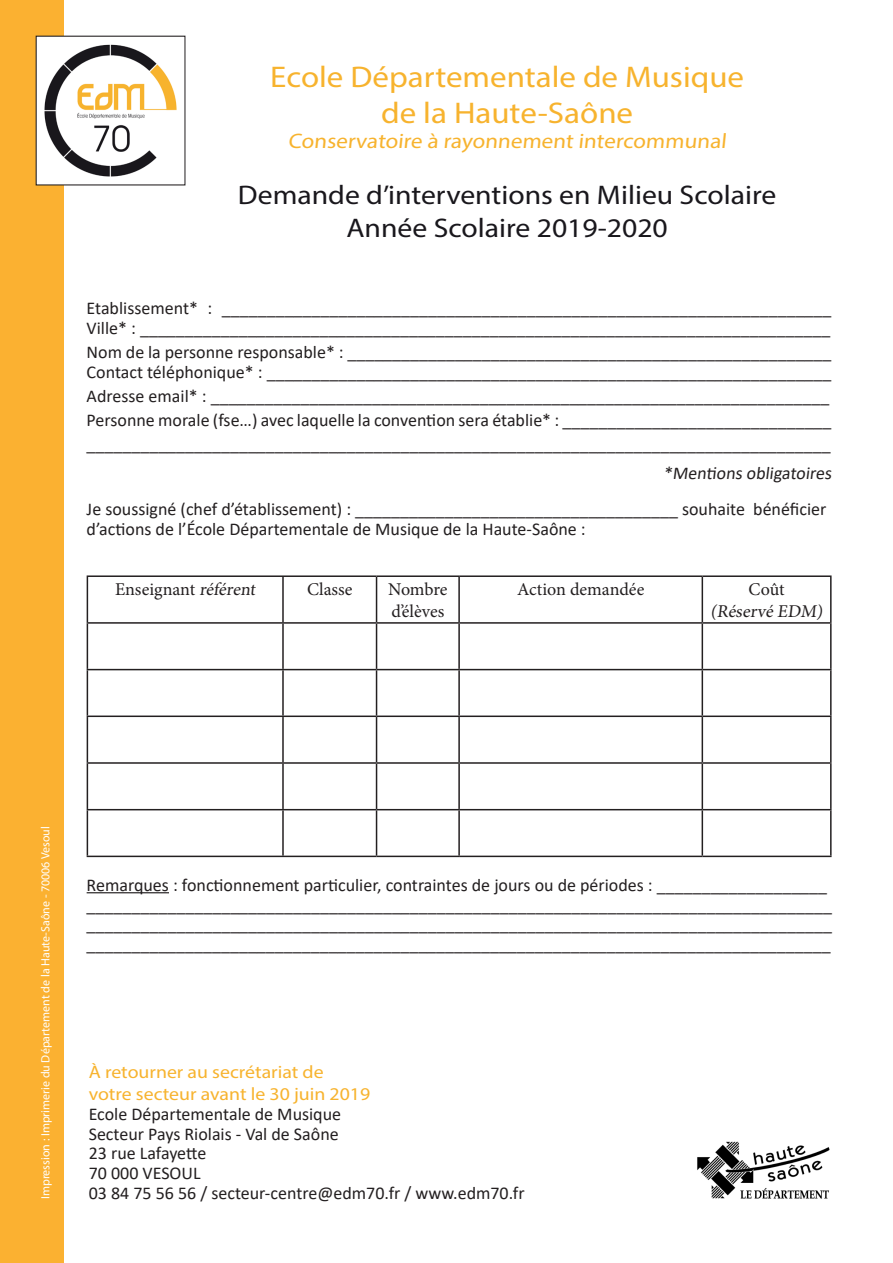
<style>
.page{position:relative;width:893px;height:1263px;background:#fff}
.page>*{position:absolute;margin:0;border:0;box-sizing:border-box;transform-origin:0 0}
.t1{font:30px "Myriad Pro";color:#f7b32e;scale:1.1 1}
.t2{font:27px "Myriad Pro";color:#19171c;scale:1.1 1}
.t3{font:21px "Myriad Pro";color:#f7b32e;scale:1.1 1}
.t4{font:18px/19.8px "Calibri";color:#231f20}
.t5{font:18px/21.6px "Minion Pro";letter-spacing:-.005em;color:#231f20}
.t6{font:18px "Myriad Pro";color:#f7b32e;scale:1.1 1}
.t7{font:12px "Myriad Pro";color:#fff}
</style>
<div class="page">
<div style="left:0;top:0;width:64px;height:1263px;background:#fbb131"></div>
<img style="left:38px;top:38px;width:139px;height:145px">
<img style="left:697px;top:1141px;width:133px;height:58px">
<hr style="left:87px;top:892px;width:82px;height:1px;background:#231f20">
<hr style="left:87px;top:575px;width:196px;height:2px;background:#231f20">
<hr style="left:87px;top:577px;width:1px;height:45px;background:#231f20">
<hr style="left:283px;top:575px;width:94px;height:2px;background:#231f20">
<hr style="left:282px;top:577px;width:2px;height:45px;background:#231f20">
<hr style="left:377px;top:575px;width:82px;height:2px;background:#231f20">
<hr style="left:376px;top:577px;width:1px;height:45px;background:#231f20">
<hr style="left:459px;top:575px;width:243px;height:2px;background:#231f20">
<hr style="left:458px;top:577px;width:2px;height:45px;background:#231f20">
<hr style="left:702px;top:575px;width:130px;height:2px;background:#231f20">
<hr style="left:702px;top:577px;width:1px;height:45px;background:#231f20">
<hr style="left:830px;top:577px;width:2px;height:45px;background:#231f20">
<hr style="left:87px;top:622px;width:196px;height:2px;background:#231f20">
<hr style="left:87px;top:624px;width:1px;height:45px;background:#231f20">
<hr style="left:283px;top:622px;width:94px;height:2px;background:#231f20">
<hr style="left:282px;top:624px;width:2px;height:45px;background:#231f20">
<hr style="left:377px;top:622px;width:82px;height:2px;background:#231f20">
<hr style="left:376px;top:624px;width:1px;height:45px;background:#231f20">
<hr style="left:459px;top:622px;width:243px;height:2px;background:#231f20">
<hr style="left:458px;top:624px;width:2px;height:45px;background:#231f20">
<hr style="left:702px;top:622px;width:130px;height:2px;background:#231f20">
<hr style="left:702px;top:624px;width:1px;height:45px;background:#231f20">
<hr style="left:830px;top:624px;width:2px;height:45px;background:#231f20">
<hr style="left:87px;top:669px;width:196px;height:1px;background:#231f20">
<hr style="left:87px;top:670px;width:1px;height:45px;background:#231f20">
<hr style="left:283px;top:669px;width:94px;height:1px;background:#231f20">
<hr style="left:282px;top:670px;width:2px;height:45px;background:#231f20">
<hr style="left:377px;top:669px;width:82px;height:1px;background:#231f20">
<hr style="left:376px;top:670px;width:1px;height:45px;background:#231f20">
<hr style="left:459px;top:669px;width:243px;height:1px;background:#231f20">
<hr style="left:458px;top:670px;width:2px;height:45px;background:#231f20">
<hr style="left:702px;top:669px;width:130px;height:1px;background:#231f20">
<hr style="left:702px;top:670px;width:1px;height:45px;background:#231f20">
<hr style="left:830px;top:670px;width:2px;height:45px;background:#231f20">
<hr style="left:87px;top:715px;width:196px;height:2px;background:#231f20">
<hr style="left:87px;top:717px;width:1px;height:45px;background:#231f20">
<hr style="left:283px;top:715px;width:94px;height:2px;background:#231f20">
<hr style="left:282px;top:717px;width:2px;height:45px;background:#231f20">
<hr style="left:377px;top:715px;width:82px;height:2px;background:#231f20">
<hr style="left:376px;top:717px;width:1px;height:45px;background:#231f20">
<hr style="left:459px;top:715px;width:243px;height:2px;background:#231f20">
<hr style="left:458px;top:717px;width:2px;height:45px;background:#231f20">
<hr style="left:702px;top:715px;width:130px;height:2px;background:#231f20">
<hr style="left:702px;top:717px;width:1px;height:45px;background:#231f20">
<hr style="left:830px;top:717px;width:2px;height:45px;background:#231f20">
<hr style="left:87px;top:762px;width:196px;height:2px;background:#231f20">
<hr style="left:87px;top:764px;width:1px;height:45px;background:#231f20">
<hr style="left:283px;top:762px;width:94px;height:2px;background:#231f20">
<hr style="left:282px;top:764px;width:2px;height:45px;background:#231f20">
<hr style="left:377px;top:762px;width:82px;height:2px;background:#231f20">
<hr style="left:376px;top:764px;width:1px;height:45px;background:#231f20">
<hr style="left:459px;top:762px;width:243px;height:2px;background:#231f20">
<hr style="left:458px;top:764px;width:2px;height:45px;background:#231f20">
<hr style="left:702px;top:762px;width:130px;height:2px;background:#231f20">
<hr style="left:702px;top:764px;width:1px;height:45px;background:#231f20">
<hr style="left:830px;top:764px;width:2px;height:45px;background:#231f20">
<hr style="left:87px;top:809px;width:196px;height:1px;background:#231f20">
<hr style="left:87px;top:810px;width:1px;height:46px;background:#231f20">
<hr style="left:283px;top:809px;width:94px;height:1px;background:#231f20">
<hr style="left:282px;top:810px;width:2px;height:46px;background:#231f20">
<hr style="left:377px;top:809px;width:82px;height:1px;background:#231f20">
<hr style="left:376px;top:810px;width:1px;height:46px;background:#231f20">
<hr style="left:459px;top:809px;width:243px;height:1px;background:#231f20">
<hr style="left:458px;top:810px;width:2px;height:46px;background:#231f20">
<hr style="left:702px;top:809px;width:130px;height:1px;background:#231f20">
<hr style="left:702px;top:810px;width:1px;height:46px;background:#231f20">
<hr style="left:830px;top:810px;width:2px;height:46px;background:#231f20">
<hr style="left:87px;top:856px;width:196px;height:1px;background:#231f20">
<hr style="left:283px;top:856px;width:94px;height:1px;background:#231f20">
<hr style="left:377px;top:856px;width:82px;height:1px;background:#231f20">
<hr style="left:459px;top:856px;width:243px;height:1px;background:#231f20">
<hr style="left:702px;top:856px;width:130px;height:1px;background:#231f20">
<p class="t1" style="left:270px;top:59px;width:432px">Ecole Départementale de Musique</p>
<p class="t1" style="left:381px;top:95px;width:231px">de la Haute-Saône</p>
<p class="t3" style="left:288px;top:128px;width:402px">Conservatoire à rayonnement intercommunal</p>
<p class="t2" style="left:238px;top:178px;width:491px">Demande d’interventions en Milieu Scolaire</p>
<p class="t2" style="left:347px;top:211px;width:294px">Année Scolaire 2019-2020</p>
<p class="t4" style="left:87px;top:298px;width:746px">Etablissement* : ____________________________________________________________________<br>Ville* : _____________________________________________________________________________</p>
<p class="t4" style="left:87px;top:342px;width:746px">Nom de la personne responsable* : ______________________________________________________<br>Contact téléphonique* : _______________________________________________________________</p>
<p class="t4" style="left:87px;top:386px;width:744px">Adresse email* : _____________________________________________________________________</p>
<p class="t4" style="left:87px;top:410px;width:746px">Personne morale (fse…) avec laquelle la convention sera établie* : ______________________________</p>
<p class="t4" style="left:87px;top:434px;width:746px">___________________________________________________________________________________</p>
<p class="t4" style="left:664px;top:463px;width:172px">*Mentions obligatoires</p>
<p class="t4" style="left:87px;top:498px;width:741px">Je soussigné (chef d’établissement) : ____________________________________ souhaite bénéficier d’actions de l’École Départementale de Musique de la Haute-Saône :</p>
<p class="t5" style="left:115px;top:579px;width:145px">Enseignant référent</p>
<p class="t5" style="left:307px;top:579px;width:47px">Classe</p>
<p class="t5" style="left:388px;top:579px;width:61px">Nombre d’élèves</p>
<p class="t5" style="left:517px;top:579px;width:129px">Action demandée</p>
<p class="t5" style="left:748px;top:579px;width:38px">Coût</p>
<p class="t5" style="left:710px;top:600px;width:117px">(Réservé EDM)</p>
<p class="t7" style="left:38px;top:1199px;width:374px;rotate:-90deg">Impression : Imprimerie du Département de la Haute-Saône - 70006 Vesoul</p>
<p class="t4" style="left:87px;top:874px;width:742px">Remarques : fonctionnement particulier, contraintes de jours ou de périodes : ___________________</p>
<p class="t4" style="left:87px;top:894px;width:747px;text-align:justify">___________________________________________________________________________________ ___________________________________________________________________________________ ___________________________________________________________________________________</p>
<p class="t6" style="left:89px;top:1061px;width:215px">À retourner au secrétariat de</p>
<p class="t6" style="left:89px;top:1083px;width:257px">votre secteur avant le 30 juin 2019</p>
<p class="t4" style="left:89px;top:1103px;width:254px">Ecole Départementale de Musique</p>
<p class="t4" style="left:89px;top:1123px;width:251px">Secteur Pays Riolais - Val de Saône</p>
<p class="t4" style="left:89px;top:1143px;width:119px">23 rue Lafayette</p>
<p class="t4" style="left:89px;top:1163px;width:113px">70 000 VESOUL</p>
<p class="t4" style="left:89px;top:1183px;width:437px">03 84 75 56 56 / secteur-centre@edm70.fr / www.edm70.fr</p>
</div>
